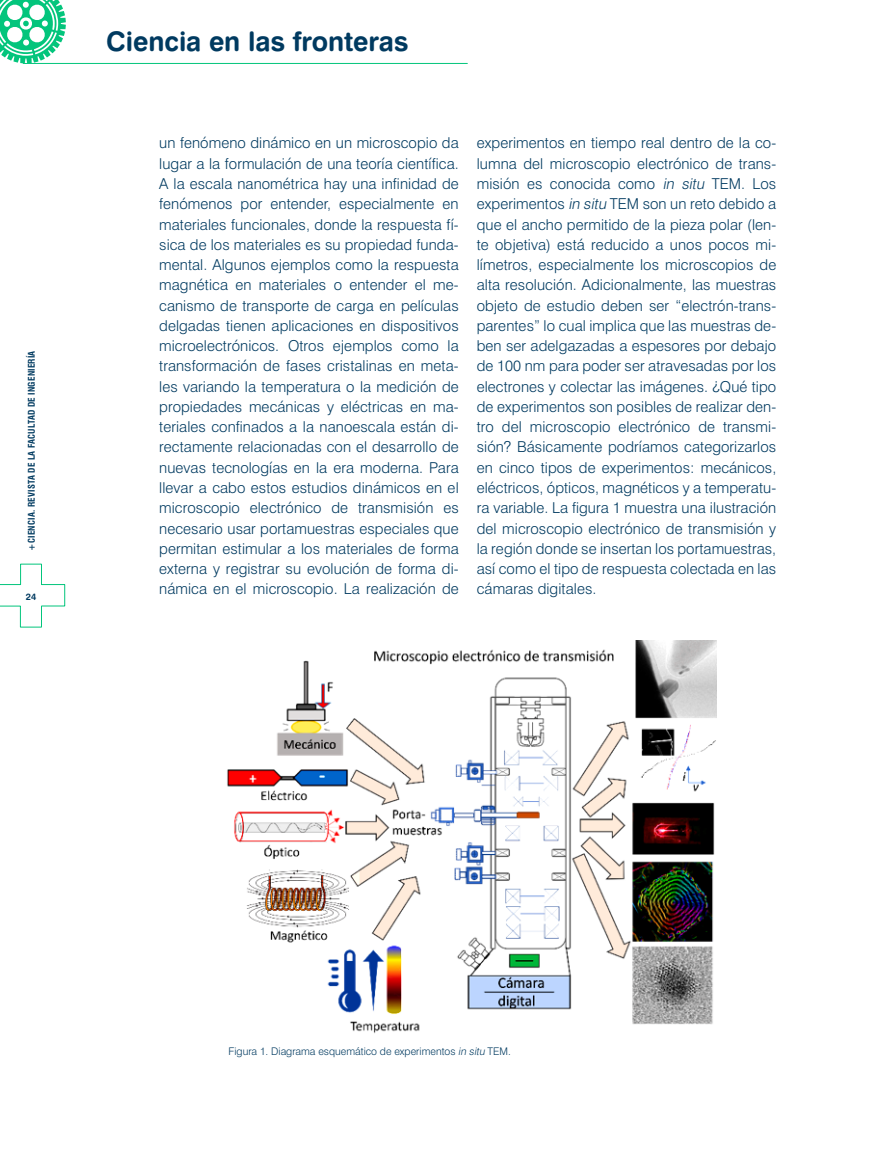
<style>
.page{position:relative;width:893px;height:1149px;background:#fff}
.page>*{position:absolute;margin:0;border:0;box-sizing:border-box;transform-origin:0 0}
.t1{font:27px "Swiss 721 BT Bold Rounded";letter-spacing:-.005em;color:#003a60}
.t2{font:300 15px/20.2px "Swiss 721 BT";letter-spacing:.005em;color:#003a60;text-align:justify}
.t3{font:300 10.5px "Swiss 721 BT";color:#003a60}
.t4{font:9.15px "Swiss 721 BT Bold Rounded";color:#003a60}
.t5{font:700 condensed 9px "Swiss 721 BT";letter-spacing:.02em;color:#003a60}
.s1{font-style:italic}
</style>
<div class="page">
<svg style="left:0;top:0;width:66px;height:63px"></svg>
<hr style="left:23px;top:63px;width:444px;height:1px;background:#03c57c">
<svg style="left:0;top:563px;width:65px;height:64px"></svg>
<img style="left:227px;top:640px;width:490px;height:394px">
<p class="t5" style="left:26px;top:550px;width:201px;rotate:-90deg">+CIENCIA. REVISTA DE LA FACULTAD DE INGENIERÍA</p>
<p class="t4" style="left:26px;top:590px;width:12px">24</p>
<h1 class="t1" style="left:106px;top:24px;width:304px">Ciencia en las fronteras</h1>
<p class="t2" style="left:159px;top:133px;width:301px">un fenómeno dinámico en un microscopio da lugar a la formulación de una teoría científica.<br>A la escala nanométrica hay una infinidad de fenómenos por entender, especialmente en materiales funcionales, donde la respuesta fí&shy;sica de los materiales es su propiedad funda&shy;mental. Algunos ejemplos como la respuesta magnética en materiales o entender el me&shy;canismo de transporte de carga en películas delgadas tienen aplicaciones en dispositivos microelectrónicos. Otros ejemplos como la transformación de fases cristalinas en meta&shy;les variando la temperatura o la medición de propiedades mecánicas y eléctricas en ma&shy;teriales confinados a la nanoescala están di&shy;rectamente relacionadas con el desarrollo de nuevas tecnologías en la era moderna. Para llevar a cabo estos estudios dinámicos en el microscopio electrónico de transmisión es necesario usar portamuestras especiales que permitan estimular a los materiales de forma externa y registrar su evolución de forma di&shy;námica en el microscopio. La realización de</p>
<p class="t2" style="left:477px;top:133px;width:301px">experimentos en tiempo real dentro de la co&shy;lumna del microscopio electrónico de trans&shy;misión es conocida como <span class="s1">in situ</span> TEM. Los experimentos <span class="s1">in situ</span> TEM son un reto debido a que el ancho permitido de la pieza polar (len&shy;te objetiva) está reducido a unos pocos mi&shy;límetros, especialmente los microscopios de alta resolución. Adicionalmente, las muestras objeto de estudio deben ser “electrón-trans&shy;parentes” lo cual implica que las muestras de&shy;ben ser adelgazadas a espesores por debajo de 100 nm para poder ser atravesadas por los electrones y colectar las imágenes. ¿Qué tipo de experimentos son posibles de realizar den&shy;tro del microscopio electrónico de transmi&shy;sión? Básicamente podríamos categorizarlos en cinco tipos de experimentos: mecánicos, eléctricos, ópticos, magnéticos y a temperatu&shy;ra variable. La figura 1 muestra una ilustración del microscopio electrónico de transmisión y la región donde se insertan los portamuestras, así como el tipo de respuesta colectada en las cámaras digitales.</p>
<p class="t3" style="left:228px;top:1044px;width:284px">Figura 1. Diagrama esquemático de experimentos <span class="s1">in situ</span> TEM.</p>
</div>
